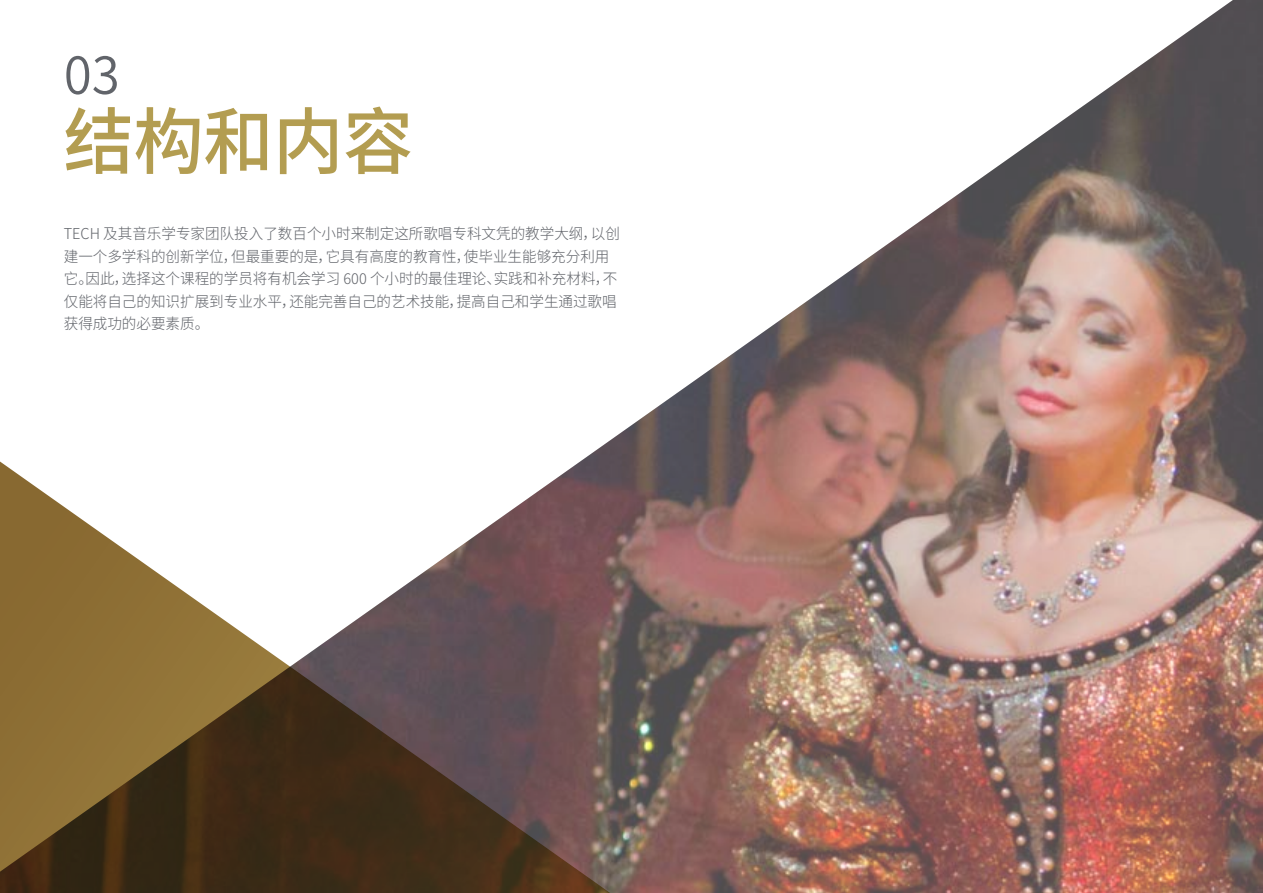
<style>
.page{position:relative;width:1263px;height:893px;background:#fff}
.page>*{position:absolute;margin:0;border:0;box-sizing:border-box;transform-origin:0 0}
.t1{font:500 72px "Source Han Sans CN";color:#b39d51}
.t2{font:52.5px "Source Han Sans CN";color:#61646a}
.t3{font:300 15px/22.5px "Source Han Sans CN";color:#61646a}
</style>
<div class="page">
<img style="left:602px;top:0;width:661px;height:893px">
<svg style="left:0;top:446px;width:640px;height:447px"></svg>
<h2 class="t2" style="left:64px;top:45px;width:57px">03</h2>
<h1 class="t1" style="left:64px;top:101px;width:351px">结构和内容</h1>
<p class="t3" style="left:64px;top:223px;width:558px">TECH 及其音乐学专家团队投入了数百个小时来制定这所歌唱专科文凭的教学大纲，以创建一个多学科的创新学位，但最重要的是，它具有高度的教育性，使毕业生能够充分利用它。因此，选择这个课程的学员将有机会学习 600 个小时的最佳理论、实践和补充材料，不仅能将自己的知识扩展到专业水平，还能完善自己的艺术技能，提高自己和学生通过歌唱获得成功的必要素质。</p>
</div>
